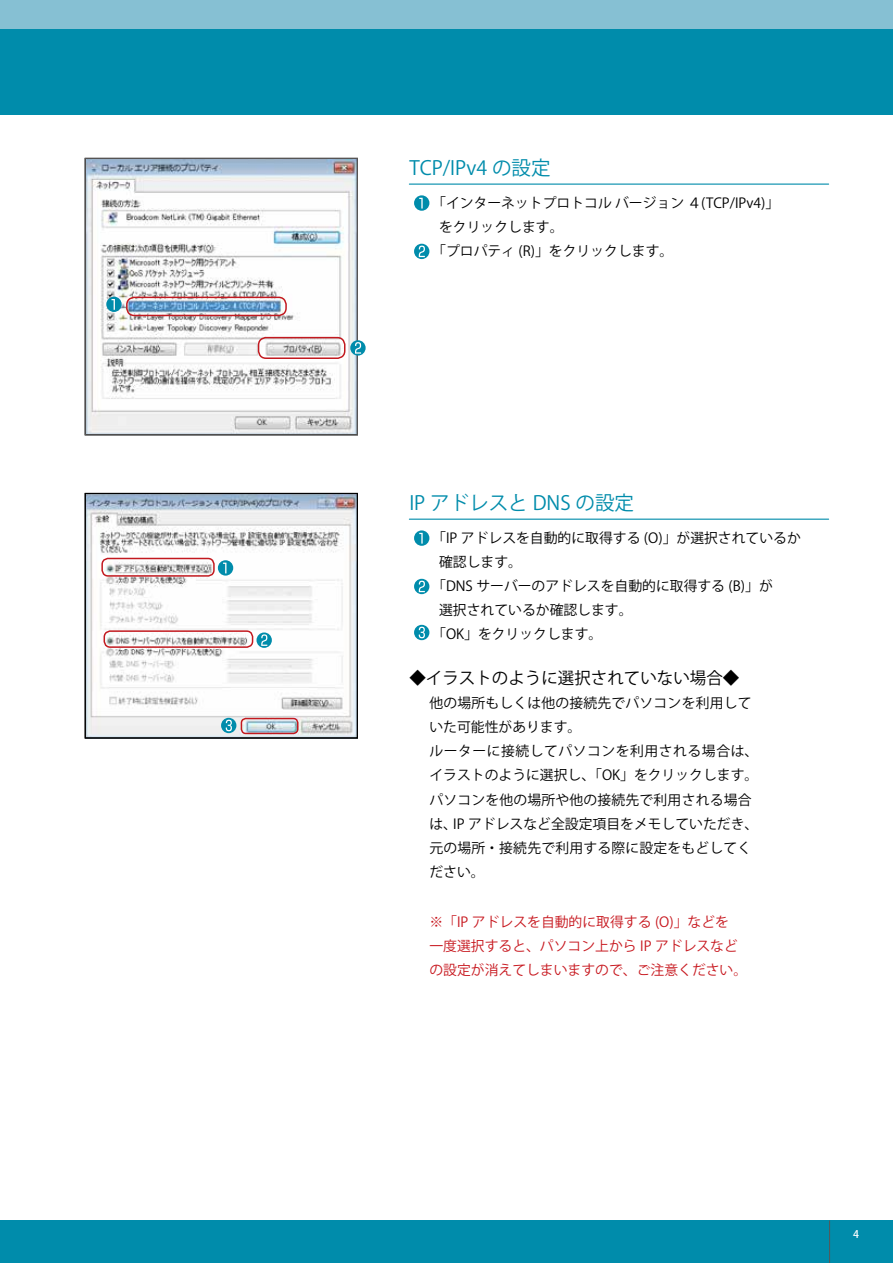
<style>
.page{position:relative;width:893px;height:1263px;background:#fff}
.page>*{position:absolute;margin:0;border:0;box-sizing:border-box;transform-origin:0 0}
.t1{font:19.5px "Koz Go Pr 6 N";color:#008cab}
.t2{font:16.5px "Koz Go Pr 6 N";color:#000}
.t3{font:13.8px/24.2px "Koz Go Pr 6 N";color:#000}
.t4{font:13.8px/24.2px "Koz Go Pr 6 N";color:#c7171e}
.t5{font:500 10.5px "Koz Go Pro";color:#fff}
</style>
<div class="page">
<div style="left:0;top:0;width:893px;height:85px;background:#86c0d3"></div>
<div style="left:0;top:30px;width:893px;height:85px;background:#008cab"></div>
<div style="left:0;top:1220px;width:893px;height:43px;background:#008cab"></div>
<img style="left:87px;top:160px;width:269px;height:273px">
<div style="left:85px;top:158px;width:273px;height:277px;border:1px solid #595757"></div>
<img style="left:87px;top:495px;width:269px;height:241px">
<div style="left:85px;top:493px;width:273px;height:245px;border:1px solid #000"></div>
<hr style="left:409px;top:184px;width:420px;height:1px;background:#008cab">
<hr style="left:409px;top:519px;width:420px;height:1px;background:#008cab">
<div style="left:126px;top:297px;width:161px;height:19px;border:2px solid #c2191f;border-radius:8px"></div>
<div style="left:258px;top:337px;width:87px;height:22px;border:2px solid #c2191f;border-radius:8px"></div>
<div style="left:101px;top:558px;width:114px;height:19px;border:2px solid #c2191f;border-radius:6px"></div>
<div style="left:104px;top:630px;width:149px;height:18px;border:2px solid #c2191f;border-radius:6px"></div>
<div style="left:241px;top:718px;width:57px;height:16px;border:2px solid #c2191f;border-radius:4px"></div>
<svg style="left:221px;top:718px;width:15px;height:15px"></svg>
<svg style="left:226px;top:720px;width:6px;height:11px"></svg>
<svg style="left:414px;top:625px;width:15px;height:15px"></svg>
<svg style="left:419px;top:627px;width:6px;height:11px"></svg>
<svg style="left:414px;top:195px;width:15px;height:16px"></svg>
<svg style="left:419px;top:198px;width:4px;height:11px"></svg>
<svg style="left:414px;top:530px;width:15px;height:16px"></svg>
<svg style="left:419px;top:533px;width:4px;height:11px"></svg>
<svg style="left:218px;top:560px;width:15px;height:16px"></svg>
<svg style="left:223px;top:563px;width:3px;height:10px"></svg>
<div style="left:106px;top:297px;width:16px;height:15px;background:#008cab;border-radius:50%"></div>
<svg style="left:111px;top:299px;width:4px;height:11px"></svg>
<svg style="left:414px;top:244px;width:15px;height:15px"></svg>
<svg style="left:419px;top:246px;width:6px;height:11px"></svg>
<svg style="left:414px;top:579px;width:15px;height:15px"></svg>
<svg style="left:419px;top:581px;width:6px;height:11px"></svg>
<svg style="left:256px;top:632px;width:16px;height:16px"></svg>
<svg style="left:261px;top:634px;width:6px;height:12px"></svg>
<svg style="left:350px;top:340px;width:16px;height:16px"></svg>
<svg style="left:355px;top:342px;width:6px;height:12px"></svg>
<hr style="left:829px;top:1220px;width:1px;height:43px;background:#595757">
<h1 class="t1" style="left:409px;top:157px;width:143px">TCP/IPv4 の設定</h1>
<p class="t3" style="left:432px;top:191px;width:349px">「インターネットプロトコル バージョン ４(TCP/IPv4)」</p>
<p class="t3" style="left:439px;top:215px;width:126px">をクリックします。</p>
<p class="t3" style="left:432px;top:239px;width:243px">「プロパティ (R)」をクリックします。</p>
<h1 class="t1" style="left:409px;top:492px;width:226px">IP アドレスと DNS の設定</h1>
<p class="t3" style="left:432px;top:526px;width:370px">「IP アドレスを自動的に取得する (O)」が選択されているか</p>
<p class="t3" style="left:439px;top:550px;width:84px">確認します。</p>
<p class="t3" style="left:432px;top:574px;width:342px">「DNS サーバーのアドレスを自動的に取得する (B)」が</p>
<p class="t3" style="left:439px;top:598px;width:195px">選択されているか確認します。</p>
<p class="t3" style="left:432px;top:622px;width:185px">「OK」をクリックします。　</p>
<p class="t2" style="left:409px;top:668px;width:331px">◆イラストのように選択されていない場合◆</p>
<p class="t3" style="left:429px;top:691px;width:330px">他の場所もしくは他の接続先でパソコンを利用していた可能性があります。<br>ルーターに接続してパソコンを利用される場合は、イラストのように選択し、「OK」をクリックします。パソコンを他の場所や他の接続先で利用される場合は、IP アドレスなど全設定項目をメモしていただき、元の場所・接続先で利用する際に設定をもどしてください。　</p>
<p class="t4" style="left:429px;top:910px;width:333px">※「IP アドレスを自動的に取得する (O)」などを<br>一度選択すると、パソコン上から IP アドレスなど<br>の設定が消えてしまいますので、ご注意ください。　</p>
<p class="t5" style="left:853px;top:1227px;width:7px">4</p>
</div>
